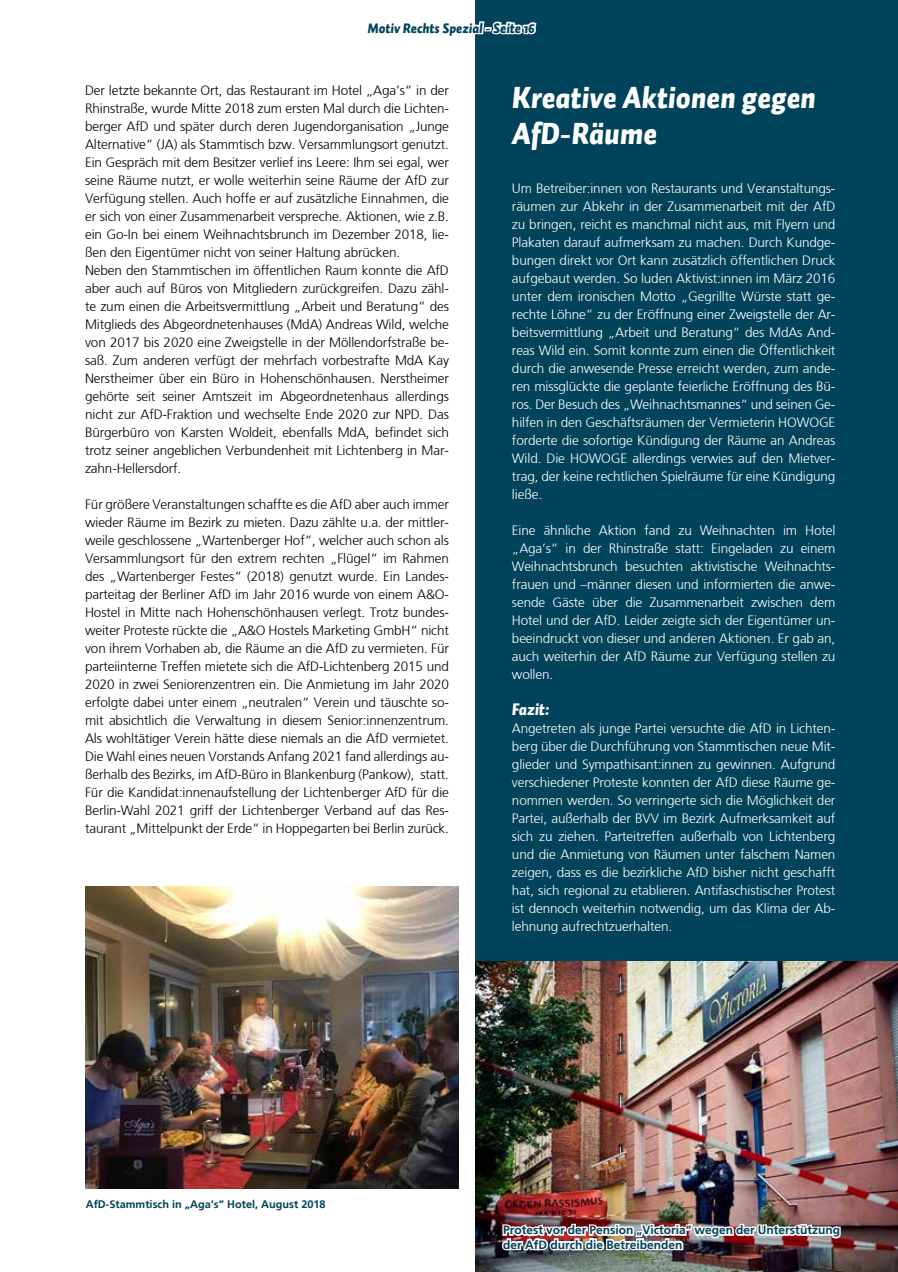
<style>
.page{position:relative;width:898px;height:1272px;background:#fff}
.page>*{position:absolute;margin:0;border:0;box-sizing:border-box;transform-origin:0 0}
.t1{font:italic 900 30px/36px "Auto 1";color:#fff}
.t2{font:italic 900 16.5px "Auto 1";letter-spacing:-.01em;color:#fff}
.t3{font:13.5px/18px "Frutiger DG Blight";letter-spacing:-.01em;color:#000}
.t4{font:13.5px/18px "Frutiger DG Blight";letter-spacing:-.01em;color:#fff;text-align:justify}
.t5{font:italic 900 13.5px "Auto 1";color:#00435a}
.t6{font:700 12px/14.4px "Frutiger";color:#00435a}
.t7{font:700 10.95px "Frutiger";color:#00435a}
</style>
<div class="page">
<hr style="left:897px;top:0;width:1px;height:1271px;background:#bdd3dd">
<div style="left:475px;top:0;width:422px;height:1271px;background:#00435a"></div>
<img style="left:475px;top:961px;width:422px;height:310px">
<img style="left:499px;top:1218px;width:342px;height:34px">
<img style="left:86px;top:886px;width:372px;height:302px">
<svg style="left:475px;top:21px;width:62px;height:14px"></svg>
<p class="t5" style="left:367px;top:19px;width:169px">Motiv Rechts Spezial - Seite 16</p>
<p class="t3" style="left:85px;top:82px;width:365px">Der letzte bekannte Ort, das Restaurant im Hotel „Aga’s“ in der Rhinstraße, wurde Mitte 2018 zum ersten Mal durch die Lichten&shy;berger AfD und später durch deren Jugendorganisation „Junge Alternative“ (JA) als Stammtisch bzw. Versammlungsort genutzt.<br>Ein Gespräch mit dem Besitzer verlief ins Leere: Ihm sei egal, wer seine Räume nutzt, er wolle weiterhin seine Räume der AfD zur Verfügung stellen. Auch hoffe er auf zusätzliche Einnahmen, die er sich von einer Zusammenarbeit verspreche. Aktionen, wie z.B. ein Go-In bei einem Weihnachtsbrunch im Dezember 2018, lie&shy;ßen den Eigentümer nicht von seiner Haltung abrücken.<br>Neben den Stammtischen im öffentlichen Raum konnte die AfD aber auch auf Büros von Mitgliedern zurückgreifen. Dazu zähl&shy;te zum einen die Arbeitsvermittlung „Arbeit und Beratung“ des Mitglieds des Abgeordnetenhauses (MdA) Andreas Wild, welche von 2017 bis 2020 eine Zweigstelle in der Möllendorfstraße be&shy;saß. Zum anderen verfügt der mehrfach vorbestrafte MdA Kay Nerstheimer über ein Büro in Hohenschönhausen. Nerstheimer gehörte seit seiner Amtszeit im Abgeordnetenhaus allerdings nicht zur AfD-Fraktion und wechselte Ende 2020 zur NPD. Das Bürgerbüro von Karsten Woldeit, ebenfalls MdA, befindet sich trotz seiner angeblichen Verbundenheit mit Lichtenberg in Mar&shy;zahn-Hellersdorf.</p>
<p class="t3" style="left:85px;top:496px;width:365px;text-align:justify">Für größere Veranstaltungen schaffte es die AfD aber auch immer wieder Räume im Bezirk zu mieten. Dazu zählte u.a. der mittler&shy;weile geschlossene „Wartenberger Hof“, welcher auch schon als Versammlungsort für den extrem rechten „Flügel“ im Rahmen des „Wartenberger Festes“ (2018) genutzt wurde. Ein Landes&shy;parteitag der Berliner AfD im Jahr 2016 wurde von einem A&amp;O-Hostel in Mitte nach Hohenschönhausen verlegt. Trotz bundes&shy;weiter Proteste rückte die „A&amp;O Hostels Marketing GmbH“ nicht von ihrem Vorhaben ab, die Räume an die AfD zu vermieten. Für parteiinterne Treffen mietete sich die AfD-Lichtenberg 2015 und 2020 in zwei Seniorenzentren ein. Die Anmietung im Jahr 2020 erfolgte dabei unter einem „neutralen“ Verein und täuschte so&shy;mit absichtlich die Verwaltung in diesem Senior:innenzentrum.<br>Als wohltätiger Verein hätte diese niemals an die AfD vermietet.<br>Die Wahl eines neuen Vorstands Anfang 2021 fand allerdings au&shy;ßerhalb des Bezirks, im AfD-Büro in Blankenburg (Pankow), statt.<br>Für die Kandidat:innenaufstellung der Lichtenberger AfD für die Berlin-Wahl 2021 griff der Lichtenberger Verband auf das Res&shy;taurant „Mittelpunkt der Erde“ in Hoppegarten bei Berlin zurück.</p>
<h1 class="t1" style="left:512px;top:81px;width:305px">Kreative Aktionen gegen<br>AfD-Räume</h1>
<p class="t4" style="left:512px;top:179px;width:325px">Um Betreiber:innen von Restaurants und Veranstaltungs&shy;räumen zur Abkehr in der Zusammenarbeit mit der AfD zu bringen, reicht es manchmal nicht aus, mit Flyern und Plakaten darauf aufmerksam zu machen. Durch Kundge&shy;bungen direkt vor Ort kann zusätzlich öffentlichen Druck aufgebaut werden. So luden Aktivist:innen im März 2016 unter dem ironischen Motto „Gegrillte Würste statt ge&shy;rechte Löhne“ zu der Eröffnung einer Zweigstelle der Ar&shy;beitsvermittlung „Arbeit und Beratung“ des MdAs And&shy;reas Wild ein. Somit konnte zum einen die Öffentlichkeit durch die anwesende Presse erreicht werden, zum ande&shy;ren missglückte die geplante feierliche Eröffnung des Bü&shy;ros. Der Besuch des „Weihnachtsmannes“ und seinen Ge&shy;hilfen in den Geschäftsräumen der Vermieterin HOWOGE forderte die sofortige Kündigung der Räume an Andreas Wild. Die HOWOGE allerdings verwies auf den Mietver&shy;trag, der keine rechtlichen Spielräume für eine Kündigung ließe.</p>
<p class="t4" style="left:512px;top:521px;width:325px">Eine ähnliche Aktion fand zu Weihnachten im Hotel „Aga’s“ in der Rhinstraße statt: Eingeladen zu einem Weihnachtsbrunch besuchten aktivistische Weihnachts&shy;frauen und –männer diesen und informierten die anwe&shy;sende Gäste über die Zusammenarbeit zwischen dem Hotel und der AfD. Leider zeigte sich der Eigentümer un&shy;beeindruckt von dieser und anderen Aktionen. Er gab an, auch weiterhin der AfD Räume zur Verfügung stellen zu wollen.</p>
<p class="t2" style="left:512px;top:698px;width:39px">Fazit:</p>
<p class="t4" style="left:512px;top:719px;width:325px">Angetreten als junge Partei versuchte die AfD in Lichten&shy;berg über die Durchführung von Stammtischen neue Mit&shy;glieder und Sympathisant:innen zu gewinnen. Aufgrund verschiedener Proteste konnten der AfD diese Räume ge&shy;nommen werden. So verringerte sich die Möglichkeit der Partei, außerhalb der BVV im Bezirk Aufmerksamkeit auf sich zu ziehen. Parteitreffen außerhalb von Lichtenberg und die Anmietung von Räumen unter falschem Namen zeigen, dass es die bezirkliche AfD bisher nicht geschafft hat, sich regional zu etablieren. Antifaschistischer Protest ist dennoch weiterhin notwendig, um das Klima der Ab&shy;lehnung aufrechtzuerhalten.</p>
<p class="t7" style="left:86px;top:1197px;width:241px">AfD-Stammtisch in „Aga‘s“ Hotel, August 2018</p>
<p class="t6" style="left:503px;top:1222px;width:338px">Protest vor der Pension „Victoria“ wegen der Unterstützung der AfD durch die Betreibenden</p>
</div>
